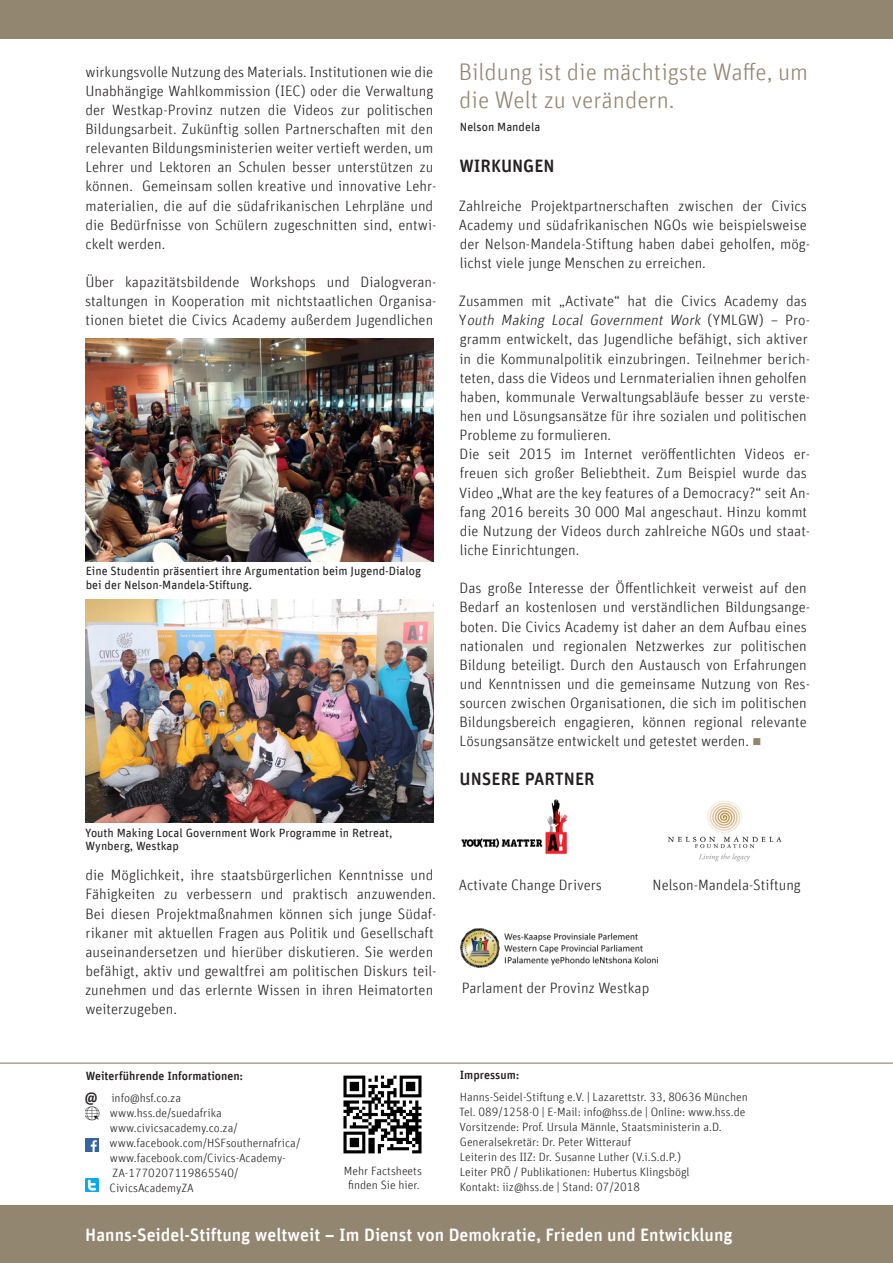
<style>
.page{position:relative;width:893px;height:1263px;background:#fff}
.page>*{position:absolute;margin:0;border:0;box-sizing:border-box;transform-origin:0 0}
.Quote_FS{font:300 24px/28.7px "Unit Rounded Offc";color:#938671}
.Copy_Light_10-13_FS{font:500 18px "Unit Rounded Offc";color:#fff}
.Sudhead_FS{font:500 18px "Unit Rounded Offc";color:#231f20}
.Copy_Light_10-13_FS-2{font:300 15px/19.2px "Unit Rounded Offc";color:#231f20}
.Herausgeber{font:300 12px "Unit Rounded Offc";color:#231f20}
.BU_FS{font:12px/13.5px "Unit Rounded Offc";color:#231f20}
.Copy_Light_10-13_FS-3{font:500 12px "Unit Rounded Offc";color:#231f20}
.BU_FS-2{font:300 12px/13.5px "Unit Rounded Offc";color:#231f20;text-align:center}
.Quote_Name_FS{font:12px "Unit Rounded Offc";color:#231f20}
.s1{font-style:italic}
.s2{color:#938671}
.s3{font-weight:500;font-size:15px}
</style>
<div class="page">
<div style="left:0;top:0;width:893px;height:38px;background:#938671"></div>
<div style="left:0;top:1205px;width:893px;height:58px;background:#938671"></div>
<hr style="left:0;top:1062px;width:893px;height:2px;background:#938671">
<img style="left:461px;top:799px;width:107px;height:55px">
<img style="left:85px;top:338px;width:349px;height:223px">
<img style="left:85px;top:600px;width:349px;height:223px">
<img style="left:667px;top:801px;width:115px;height:61px">
<img style="left:85px;top:1106px;width:15px;height:15px">
<img style="left:85px;top:1139px;width:14px;height:12px">
<img style="left:85px;top:1178px;width:14px;height:13px">
<img style="left:343px;top:1075px;width:79px;height:79px">
<img style="left:461px;top:928px;width:196px;height:39px">
<p class="Copy_Light_10-13_FS-2" style="left:85px;top:62px;width:353px">wirkungsvolle Nutzung des Materials. Institutionen wie die Unabhängige Wahlkommission (IEC) oder die Verwaltung der Westkap-Provinz nutzen die Videos zur politischen Bildungsarbeit. Zukünftig sollen Partnerschaften mit den relevanten Bildungsministerien weiter vertieft werden, um Lehrer und Lektoren an Schulen besser unterstützen zu können. Gemeinsam sollen kreative und innovative Lehr&shy;materialien, die auf die südafrikanischen Lehrpläne und die Bedürfnisse von Schülern zugeschnitten sind, entwi&shy;ckelt werden.</p>
<p class="Copy_Light_10-13_FS-2" style="left:85px;top:272px;width:353px;text-align:justify">Über kapazitätsbildende Workshops und Dialogveran&shy;staltungen in Kooperation mit nichtstaatlichen Organisa&shy;tionen bietet die Civics Academy außerdem Jugendlichen</p>
<p class="BU_FS" style="left:86px;top:564px;width:337px">Eine Studentin präsentiert ihre Argumentation beim Jugend-Dialog bei der Nelson-Mandela-Stiftung.</p>
<p class="BU_FS" style="left:85px;top:826px;width:309px">Youth Making Local Government Work Programme in Retreat,<br>Wynberg, Westkap</p>
<p class="Copy_Light_10-13_FS-2" style="left:85px;top:866px;width:353px">die Möglichkeit, ihre staatsbürgerlichen Kenntnisse und Fähigkeiten zu verbessern und praktisch anzuwenden.<br>Bei diesen Projektmaßnahmen können sich junge Südaf&shy;rikaner mit aktuellen Fragen aus Politik und Gesellschaft auseinandersetzen und hierüber diskutieren. Sie werden befähigt, aktiv und gewaltfrei am politischen Diskurs teil&shy;zunehmen und das erlernte Wissen in ihren Heimatorten weiterzugeben.</p>
<p class="Quote_FS" style="left:459px;top:57px;width:351px">Bildung ist die mächtigste Waffe, um die Welt zu verändern.</p>
<p class="Quote_Name_FS" style="left:460px;top:120px;width:82px">Nelson Mandela</p>
<p class="Sudhead_FS" style="left:459px;top:155px;width:97px">WIRKUNGEN</p>
<p class="Copy_Light_10-13_FS-2" style="left:459px;top:196px;width:353px">Zahlreiche Projektpartnerschaften zwischen der Civics Academy und südafrikanischen NGOs wie beispielsweise der Nelson-Mandela-Stiftung haben dabei geholfen, mög&shy;lichst viele junge Menschen zu erreichen.</p>
<p class="Copy_Light_10-13_FS-2" style="left:459px;top:292px;width:353px">Zusammen mit „Activate“ hat die Civics Academy das Y <span class="s1">outh Making Local Government Work</span> ( Y M L G W) – P r o - gramm entwickelt, das Jugendliche befähigt, sich aktiver in die Kommunalpolitik einzubringen. Teilnehmer berich&shy;teten, dass die Videos und Lernmaterialien ihnen geholfen haben, kommunale Verwaltungsabläufe besser zu verste&shy;hen und Lösungsansätze für ihre sozialen und politischen Probleme zu formulieren.</p>
<p class="Copy_Light_10-13_FS-2" style="left:459px;top:445px;width:352px">Die seit 2015 im Internet veröffentlichten Videos er&shy;freuen sich großer Beliebtheit. Zum Beispiel wurde das Video „What are the key features of a Democracy?“ seit An&shy;fang 2016 bereits 30 000 Mal angeschaut. Hinzu kommt die Nutzung der Videos durch zahlreiche NGOs und staat&shy;liche Einrichtungen.</p>
<p class="Copy_Light_10-13_FS-2" style="left:459px;top:579px;width:352px">Das große Interesse der Öffentlichkeit verweist auf den Bedarf an kostenlosen und verständlichen Bildungsange&shy;boten. Die Civics Academy ist daher an dem Aufbau eines nationalen und regionalen Netzwerkes zur politischen Bildung beteiligt. Durch den Austausch von Erfahrungen und Kenntnissen und die gemeinsame Nutzung von Res&shy;sourcen zwischen Organisationen, die sich im politischen Bildungsbereich engagieren, können regional relevante Lösungsansätze entwickelt und getestet werden. <span class="s2">■</span></p>
<p class="Sudhead_FS" style="left:460px;top:767px;width:136px">UNSERE PARTNER</p>
<p class="Copy_Light_10-13_FS-2" style="left:459px;top:875px;width:145px">Activate Change Drivers</p>
<p class="Copy_Light_10-13_FS-2" style="left:653px;top:875px;width:150px">Nelson-Mandela-Stiftung</p>
<p class="Copy_Light_10-13_FS-2" style="left:462px;top:979px;width:189px">Parlament der Provinz Westkap</p>
<p class="Copy_Light_10-13_FS-3" style="left:86px;top:1069px;width:159px">Weiterführende Informationen:</p>
<p class="Copy_Light_10-13_FS-3" style="left:460px;top:1068px;width:61px">Impressum:</p>
<p class="Herausgeber" style="left:460px;top:1090px;width:289px">Hanns-Seidel-Stiftung e.V. | Lazarettstr. 33, 80636 München</p>
<p class="Herausgeber" style="left:459px;top:1105px;width:288px">Tel. 089/1258-0 | E-Mail: info@hss.de | Online: www.hss.de</p>
<p class="Herausgeber" style="left:460px;top:1120px;width:263px">Vorsitzende: Prof. Ursula Männle, Staatsministerin a.D.</p>
<p class="Herausgeber" style="left:460px;top:1135px;width:173px">Generalsekretär: Dr. Peter Witterauf</p>
<p class="Herausgeber" style="left:460px;top:1150px;width:223px">Leiterin des IIZ: Dr. Susanne Luther (V.i.S.d.P.)</p>
<p class="Herausgeber" style="left:460px;top:1165px;width:231px">Leiter PRÖ / Publikationen: Hubertus Klingsbögl</p>
<p class="Herausgeber" style="left:460px;top:1180px;width:182px">Kontakt: iiz@hss.de | Stand: 07/2018</p>
<p class="Herausgeber" style="left:85px;top:1091px;width:98px"><span class="s3">@</span> info@hsf.co.za</p>
<p class="Herausgeber" style="left:110px;top:1106px;width:113px">www.hss.de/suedafrika</p>
<p class="Herausgeber" style="left:110px;top:1121px;width:129px">www.civicsacademy.co.za/</p>
<p class="Herausgeber" style="left:110px;top:1136px;width:192px">www.facebook.com/HSFsouthernafrica/</p>
<p class="Herausgeber" style="left:110px;top:1151px;width:178px">www.facebook.com/Civics-Academy-</p>
<p class="Herausgeber" style="left:113px;top:1166px;width:127px">ZA-1770207119865540/</p>
<p class="Herausgeber" style="left:110px;top:1181px;width:86px">CivicsAcademyZA</p>
<p class="BU_FS-2" style="left:344px;top:1164px;width:79px">Mehr Factsheets finden Sie hier.</p>
<p class="Copy_Light_10-13_FS" style="left:85px;top:1224px;width:649px">Hanns-Seidel-Stiftung weltweit – Im Dienst von Demokratie, Frieden und Entwicklung</p>
</div>
